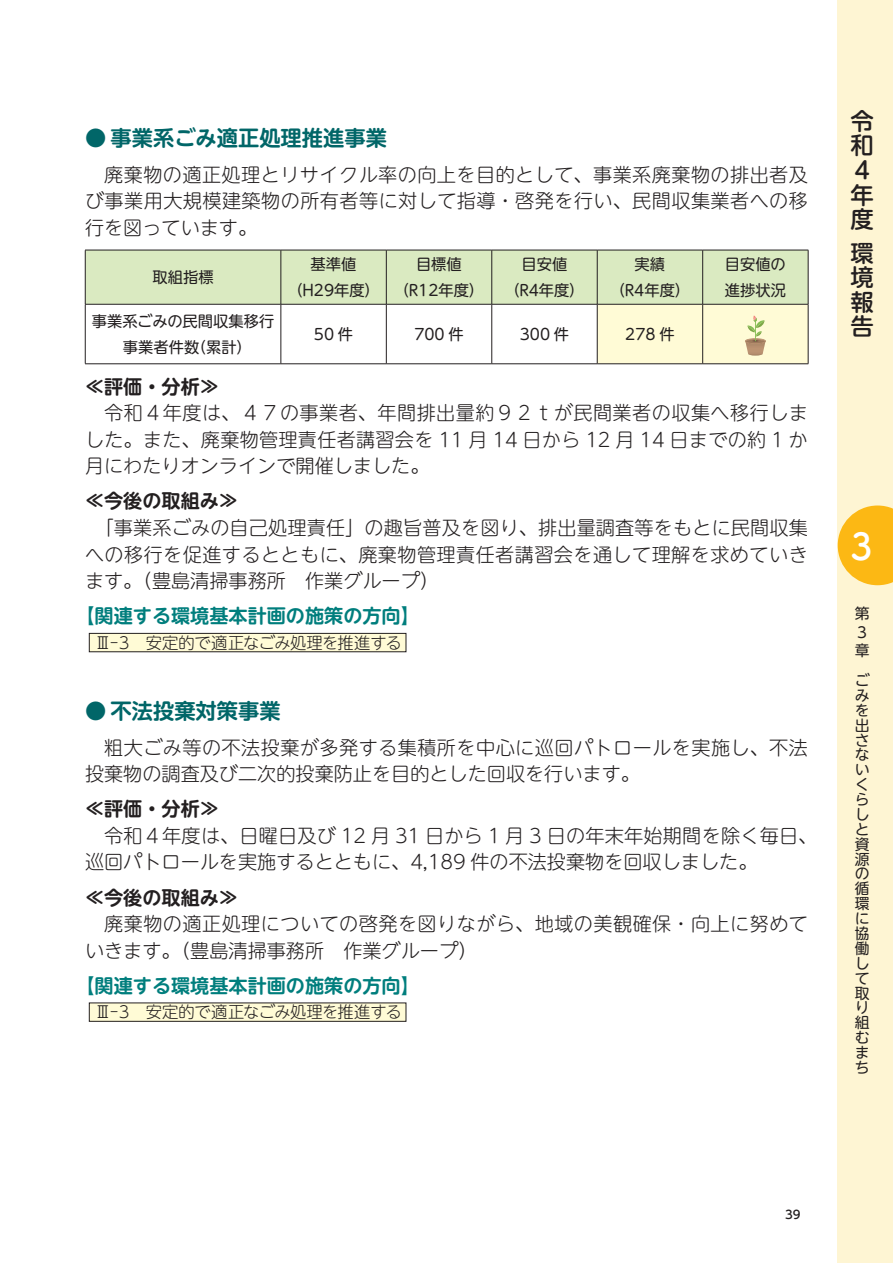
<style>
.page{position:relative;width:893px;height:1263px;background:#fff}
.page>*{position:absolute;margin:0;border:0;box-sizing:border-box;transform-origin:0 0}
.t1{font:37.2px "Tsuku B Rd Gothic Std B";color:#fff}
.t2{font:500 23.4px/24.6px "UD Shin M Go Pro";color:#231f20;text-align:justify}
.t3{font:700 21.3px "UD Shin M Go Pro De";color:#016668}
.t4{font:300 19.2px/26.5px "UD Shin M Go Pro";letter-spacing:.015em;color:#231f20;text-align:justify}
.t5{font:700 19.2px "UD Shin M Go Pro De";color:#007e7d}
.t6{font:700 19.2px "UD Shin M Go Pro De";color:#231f20}
.t7{font:300 16.2px "UD Shin M Go Pro";letter-spacing:-.005em;color:#231f20}
.t8{font:15.3px/26.5px "UD Shin M Go Pro";color:#231f20;text-align:center}
.t9{font:14.85px/14.9px "UD Shin M Go Pro";color:#231f20}
.t10{font:500 11.7px "UD Shin M Go Pro";color:#231f20}
</style>
<div class="page">
<div style="left:838px;top:0;width:55px;height:1263px;background:#fef5d3"></div>
<svg style="left:838px;top:505px;width:55px;height:80px"></svg>
<div style="left:89px;top:633px;width:317px;height:19px;background:#fffbd6"></div>
<div style="left:89px;top:633px;width:317px;height:19px;border:1px solid #231f20"></div>
<hr style="left:808px;top:250px;width:1px;height:54px;background:#231f20">
<hr style="left:808px;top:304px;width:1px;height:60px;background:#231f20">
<hr style="left:85px;top:364px;width:196px;height:1px;background:#231f20">
<hr style="left:281px;top:364px;width:105px;height:1px;background:#231f20">
<hr style="left:386px;top:364px;width:106px;height:1px;background:#231f20">
<hr style="left:492px;top:364px;width:105px;height:1px;background:#231f20">
<hr style="left:597px;top:364px;width:106px;height:1px;background:#231f20">
<hr style="left:703px;top:364px;width:105px;height:1px;background:#231f20">
<svg style="left:85px;top:250px;width:723px;height:114px"></svg>
<div style="left:89px;top:1003px;width:317px;height:18px;background:#fffbd6"></div>
<p class="t3" style="left:85px;top:121px;width:303px">● 事業系ごみ適正処理推進事業</p>
<p class="t4" style="left:85px;top:160px;width:724px;text-indent:19px">廃棄物の適正処理とリサイクル率の向上を目的として、事業系廃棄物の排出者及び事業用大規模建築物の所有者等に対して指導・啓発を行い、民間収集業者への移行を図っています。</p>
<p class="t8" style="left:152px;top:263px;width:63px">取組指標</p>
<p class="t8" style="left:288px;top:250px;width:93px">基準値（H29年度）</p>
<p class="t8" style="left:394px;top:250px;width:91px">目標値（R12年度）</p>
<p class="t8" style="left:505px;top:250px;width:81px">目安値（R4年度）</p>
<p class="t8" style="left:610px;top:250px;width:81px">実績<br>（R4年度）</p>
<p class="t8" style="left:725px;top:250px;width:63px;text-align:left">目安値の進捗状況</p>
<p class="t8" style="left:92px;top:307px;width:184px">事業系ごみの民間収集移行事業者件数（累計）</p>
<p class="t8" style="left:314px;top:320px;width:41px">50 件</p>
<p class="t8" style="left:414px;top:320px;width:51px">700 件</p>
<p class="t8" style="left:520px;top:320px;width:51px">300 件</p>
<p class="t8" style="left:625px;top:320px;width:51px">278 件</p>
<p class="t6" style="left:85px;top:371px;width:135px">≪評価・分析≫</p>
<p class="t4" style="left:85px;top:399px;width:725px;text-indent:19px">令和４年度は、４７の事業者、年間排出量約９２ｔが民間業者の収集へ移行しました。また、廃棄物管理責任者講習会を 11 月 14 日から 12 月 14 日までの約 1 か月にわたりオンラインで開催しました。</p>
<p class="t6" style="left:85px;top:485px;width:155px">≪今後の取組み≫</p>
<p class="t4" style="left:85px;top:513px;width:724px;text-indent:10px">「事業系ごみの自己処理責任」の趣旨普及を図り、排出量調査等をもとに民間収集への移行を促進するとともに、廃棄物管理責任者講習会を通して理解を求めていきます。（豊島清掃事務所　作業グループ）　</p>
<p class="t5" style="left:75px;top:600px;width:346px">【関連する環境基本計画の施策の方向】</p>
<p class="t7" style="left:95px;top:629px;width:309px">Ⅲ-3　安定的で適正なごみ処理を推進する</p>
<p class="t3" style="left:85px;top:694px;width:197px">● 不法投棄対策事業</p>
<p class="t4" style="left:85px;top:733px;width:724px;text-indent:19px">粗大ごみ等の不法投棄が多発する集積所を中心に巡回パトロールを実施し、不法投棄物の調査及び二次的投棄防止を目的とした回収を行います。</p>
<p class="t6" style="left:85px;top:793px;width:135px">≪評価・分析≫</p>
<p class="t4" style="left:85px;top:821px;width:734px;text-indent:19px">令和４年度は、日曜日及び 12 月 31 日から 1 月 3 日の年末年始期間を除く毎日、巡回パトロールを実施するとともに、4,189 件の不法投棄物を回収しました。</p>
<p class="t6" style="left:85px;top:882px;width:155px">≪今後の取組み≫</p>
<p class="t4" style="left:85px;top:909px;width:725px;text-indent:19px">廃棄物の適正処理についての啓発を図りながら、地域の美観確保・向上に努めていきます。（豊島清掃事務所　作業グループ）</p>
<p class="t5" style="left:75px;top:970px;width:346px">【関連する環境基本計画の施策の方向】</p>
<p class="t7" style="left:95px;top:999px;width:309px">Ⅲ-3　安定的で適正なごみ処理を推進する</p>
<p class="t2" style="left:850px;top:108px;width:25px">令和４年度</p>
<p class="t2" style="left:850px;top:239px;width:24px">環境報告</p>
<h1 class="t1" style="left:850px;top:517px;width:24px">3</h1>
<p class="t9" style="left:855px;top:603px;width:16px;line-height:18.6px">第<br>3章</p>
<p class="t9" style="left:855px;top:672px;width:17px">ごみを出さないくらしと資源の循環に協働して取り組むまち</p>
<p class="t10" style="left:785px;top:1205px;width:17px">39</p>
</div>
